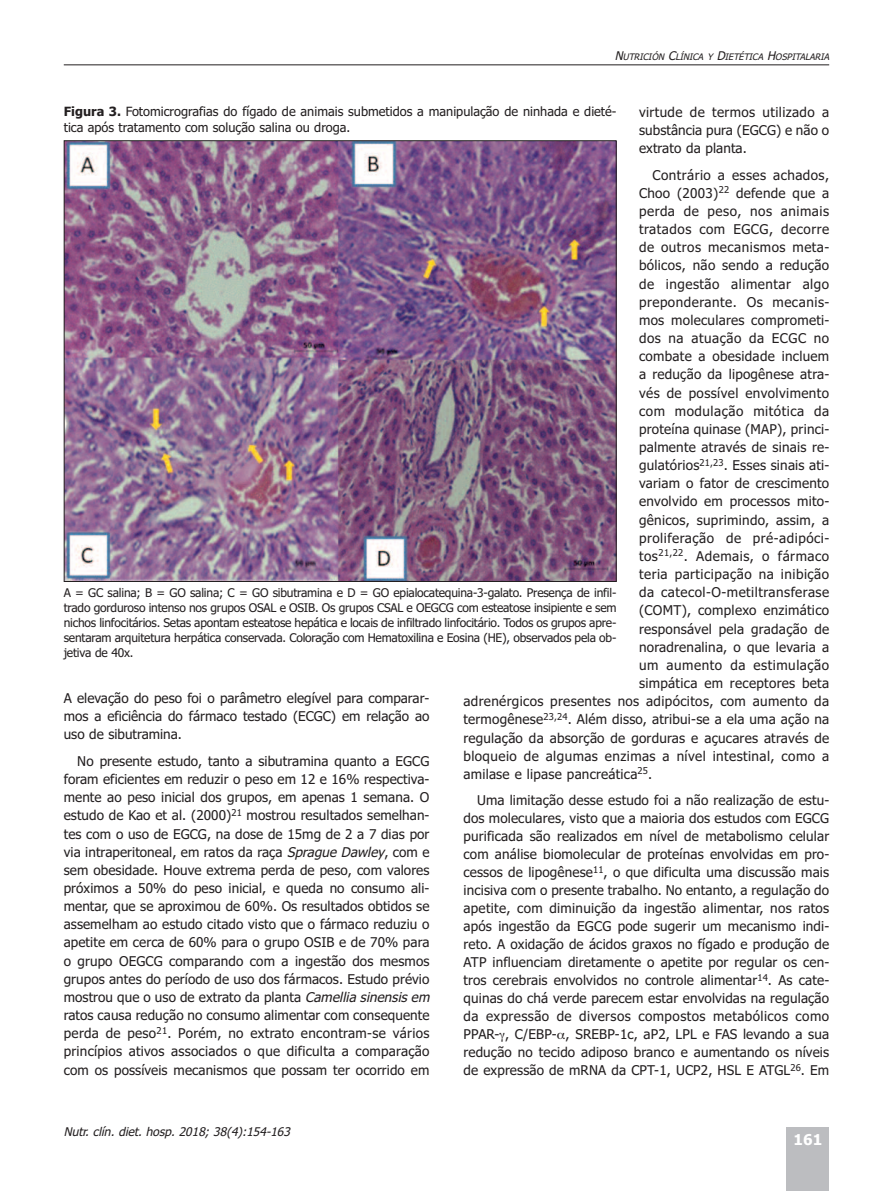
<style>
.page{position:relative;width:893px;height:1191px;background:#fff}
.page>*{position:absolute;margin:0;border:0;box-sizing:border-box;transform-origin:0 0}
.t1{font:700 15px "Tahoma";color:#fff}
.t2{font:13.5px/18.1px "Tahoma";letter-spacing:.015em;color:#231f20;text-align:justify}
.t3{font:13.5px "Tahoma";letter-spacing:.04em;color:#231f20}
.t4{font:13.5px "Tahoma";letter-spacing:.035em;color:#231f20}
.t5{font:12.75px/15.8px "Tahoma";color:#231f20}
.t6{font:12px/15px "Tahoma";letter-spacing:-.015em;color:#231f20;text-align:justify}
.t7{font:italic 12px "Tahoma";color:#231f20}
.t8{font:italic 9px "Tahoma";color:#231f20}
.s1{font-size:12px}
.s2{font-weight:700}
.s3{font-style:italic}
</style>
<div class="page">
<div style="left:787px;top:1127px;width:42px;height:64px;background:#bcbdc0"></div>
<hr style="left:64px;top:64px;width:765px;height:1px;background:#231f20">
<img style="left:66px;top:142px;width:549px;height:438px">
<p class="t8" style="left:615px;top:52px;width:218px"><span class="s1">N</span>UTRICIÓN <span class="s1">C</span>LÍNICA Y <span class="s1">D</span>IETÉTICA <span class="s1">H</span>OSPITALARIA</p>
<p class="t5" style="left:64px;top:104px;width:554px"><span class="s2">Figura 3.</span> Fotomicrografias do fígado de animais submetidos a manipulação de ninhada e dieté&shy;tica após tratamento com solução salina ou droga.</p>
<p class="t2" style="left:639px;top:103px;width:192px">virtude de termos utilizado a substância pura (EGCG) e não o extrato da planta.</p>
<p class="t4" style="left:653px;top:167px;width:178px">Contrário a esses achados,</p>
<p class="t2" style="left:639px;top:184px;width:192px">Choo (2003)<sup>22</sup> defende que a</p>
<p class="t3" style="left:639px;top:203px;width:192px">perda de peso, nos animais</p>
<p class="t3" style="left:639px;top:221px;width:192px">tratados com EGCG, decorre</p>
<p class="t4" style="left:639px;top:240px;width:192px">de outros mecanismos meta-</p>
<p class="t2" style="left:639px;top:257px;width:192px">bólicos, não sendo a redução</p>
<p class="t3" style="left:639px;top:276px;width:192px">de ingestão alimentar algo</p>
<p class="t3" style="left:639px;top:294px;width:192px">preponderante. Os mecanis-</p>
<p class="t2" style="left:639px;top:311px;width:192px">mos moleculares comprometi-</p>
<p class="t3" style="left:639px;top:330px;width:192px">dos na atuação da ECGC no</p>
<p class="t2" style="left:639px;top:347px;width:192px">combate a obesidade incluem</p>
<p class="t2" style="left:639px;top:365px;width:192px">a redução da lipogênese atra-</p>
<p class="t2" style="left:639px;top:384px;width:192px">vés de possível envolvimento</p>
<p class="t3" style="left:639px;top:403px;width:192px">com modulação mitótica da</p>
<p class="t2" style="left:639px;top:420px;width:192px">proteína quinase (MAP), princi-</p>
<p class="t2" style="left:639px;top:438px;width:192px">palmente através de sinais re-</p>
<p class="t2" style="left:639px;top:456px;width:192px">gulatórios<sup>21,23</sup>. Esses sinais ati-</p>
<p class="t2" style="left:639px;top:474px;width:192px">variam o fator de crescimento</p>
<p class="t2" style="left:639px;top:493px;width:192px">envolvido em processos mito-</p>
<p class="t2" style="left:639px;top:511px;width:192px">gênicos, suprimindo, assim, a</p>
<p class="t3" style="left:639px;top:530px;width:192px">proliferação de pré-adipóci-</p>
<p class="t3" style="left:639px;top:548px;width:192px">tos<sup>21,22</sup>. Ademais, o fármaco</p>
<p class="t4" style="left:639px;top:566px;width:192px">teria participação na inibição</p>
<p class="t4" style="left:639px;top:584px;width:192px">da catecol-O-metiltransferase</p>
<p class="t2" style="left:639px;top:601px;width:192px">(COMT), complexo enzimático</p>
<p class="t2" style="left:639px;top:620px;width:192px">responsável pela gradação de</p>
<p class="t2" style="left:639px;top:638px;width:192px">noradrenalina, o que levaria a</p>
<p class="t3" style="left:639px;top:657px;width:192px">um aumento da estimulação</p>
<p class="t2" style="left:639px;top:674px;width:192px">simpática em receptores beta</p>
<p class="t2" style="left:463px;top:692px;width:367px">adrenérgicos presentes nos adipócitos, com aumento da</p>
<p class="t2" style="left:463px;top:710px;width:367px">termogênese<sup>23,24</sup>. Além disso, atribui-se a ela uma ação na</p>
<p class="t2" style="left:463px;top:728px;width:367px">regulação da absorção de gorduras e açucares através de</p>
<p class="t2" style="left:463px;top:747px;width:367px">bloqueio de algumas enzimas a nível intestinal, como a</p>
<p class="t2" style="left:463px;top:765px;width:190px">amilase e lipase pancreática<sup>25</sup>.</p>
<p class="t2" style="left:463px;top:791px;width:367px;text-indent:14px">Uma limitação desse estudo foi a não realização de estu&shy;dos moleculares, visto que a maioria dos estudos com EGCG purificada são realizados em nível de metabolismo celular com análise biomolecular de proteínas envolvidas em pro&shy;cessos de lipogênese<sup>11</sup>, o que dificulta uma discussão mais incisiva com o presente trabalho. No entanto, a regulação do apetite, com diminuição da ingestão alimentar, nos ratos após ingestão da EGCG pode sugerir um mecanismo indi&shy;reto. A oxidação de ácidos graxos no fígado e produção de ATP influenciam diretamente o apetite por regular os cen&shy;tros cerebrais envolvidos no controle alimentar<sup>14</sup>. As cate&shy;quinas do chá verde parecem estar envolvidas na regulação da expressão de diversos compostos metabólicos como PPAR- , C/EBP- , SREBP-1c, aP2, LPL e FAS levando a sua redução no tecido adiposo branco e aumentando os níveis de expressão de mRNA da CPT-1, UCP2, HSL E ATGL<sup>26</sup>. Em</p>
<p class="t6" style="left:64px;top:585px;width:554px">A = GC salina; B = GO salina; C = GO sibutramina e D = GO epialocatequina-3-galato. Presença de infil&shy;trado gorduroso intenso nos grupos OSAL e OSIB. Os grupos CSAL e OEGCG com esteatose insipiente e sem nichos linfocitários. Setas apontam esteatose hepática e locais de infiltrado linfocitário. Todos os grupos apre&shy;sentaram arquitetura herpática conservada. Coloração com Hematoxilina e Eosina (HE), observados pela ob&shy;jetiva de 40x.</p>
<p class="t2" style="left:64px;top:689px;width:367px">A elevação do peso foi o parâmetro elegível para comparar&shy;mos a eficiência do fármaco testado (ECGC) em relação ao uso de sibutramina.</p>
<p class="t2" style="left:64px;top:752px;width:371px;text-align:left;text-indent:14px">No presente estudo, tanto a sibutramina quanto a EGCG foram eficientes em reduzir o peso em 12 e 16% respectiva&shy;mente ao peso inicial dos grupos, em apenas 1 semana. O estudo de Kao et al. (2000)<sup>21</sup> mostrou resultados semelhan&shy;tes com o uso de EGCG, na dose de 15mg de 2 a 7 dias por via intraperitoneal, em ratos da raça <span class="s3">SpragueDawley</span>, com e sem obesidade. Houve extrema perda de peso, com valores próximos a 50% do peso inicial, e queda no consumo ali&shy;mentar, que se aproximou de 60%. Os resultados obtidos se assemelham ao estudo citado visto que o fármaco reduziu o apetite em cerca de 60% para o grupo OSIB e de 70% para o grupo OEGCG comparando com a ingestão dos mesmos grupos antes do período de uso dos fármacos. Estudo prévio mostrou que o uso de extrato da planta <span class="s3">Camelliasinensisem </span>ratos causa redução no consumo alimentar com consequente perda de peso<sup>21</sup>. Porém, no extrato encontram-se vários princípios ativos associados o que dificulta a comparação com os possíveis mecanismos que possam ter ocorrido em</p>
<p class="t7" style="left:64px;top:1125px;width:231px">Nutr. clín. diet. hosp. 2018; 38(4):154-163</p>
<p class="t1" style="left:794px;top:1130px;width:30px">161</p>
</div>
